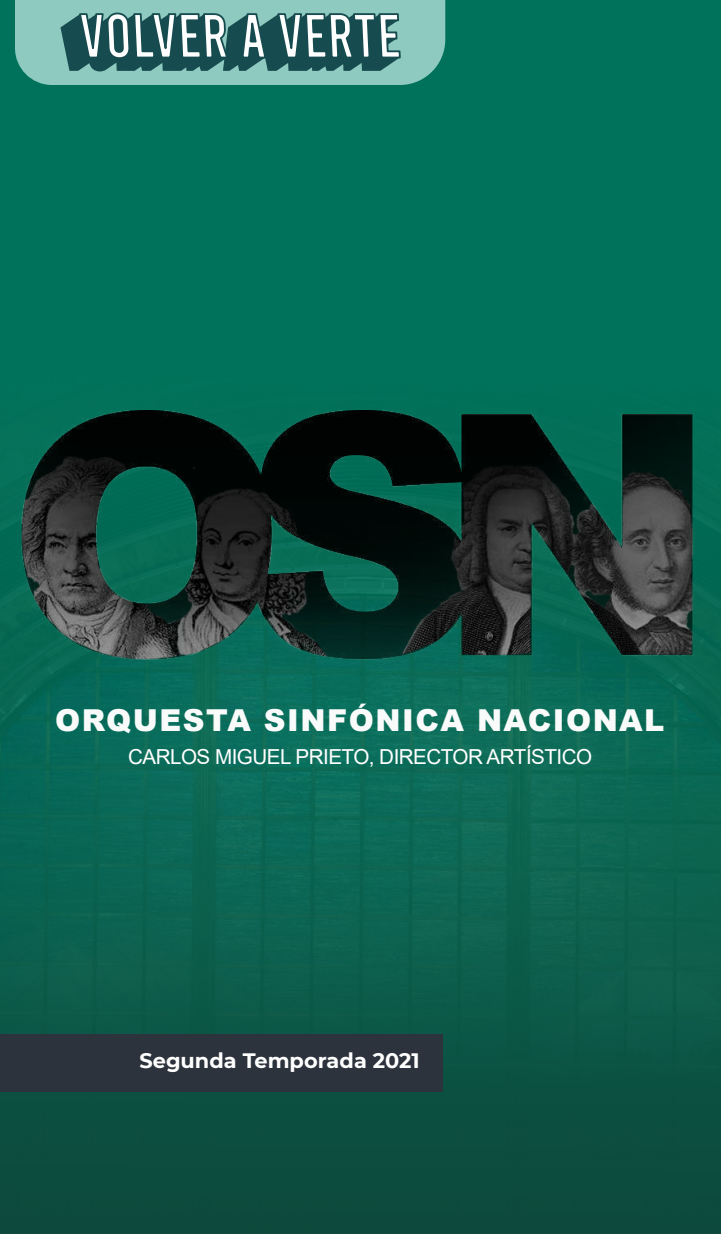
<style>
.page{position:relative;width:721px;height:1234px;background:#fff}
.page>*{position:absolute;margin:0;border:0;box-sizing:border-box;transform-origin:0 0}
.t1{font:900 30.15px "Arial";letter-spacing:.05em;color:#f8fbfa}
.t2{font:700 20.85px "Montserrat";color:#fff}
.t3{font:20.7px "Arial";letter-spacing:-.025em;color:#fff}
</style>
<div class="page">
<div style="left:0;top:0;width:721px;height:1233px;background:linear-gradient(to bottom,#007a61,#0e5344)"></div>
<div style="left:15px;top:0;width:430px;height:85px;background:#8fcac0"></div>
<svg style="left:60px;top:10px;width:342px;height:61px"></svg>
<img style="left:13px;top:410px;width:680px;height:413px">
<div style="left:0;top:1034px;width:442px;height:57px;background:#2d333c"></div>
<h1 class="t1" style="left:55px;top:698px;width:611px">ORQUESTA SINFÓNICA NACIONAL</h1>
<p class="t3" style="left:128px;top:742px;width:466px">CARLOS MIGUEL PRIETO, DIRECTOR ARTÍSTICO</p>
<p class="t2" style="left:140px;top:1045px;width:282px">Segunda Temporada 2021</p>
</div>
